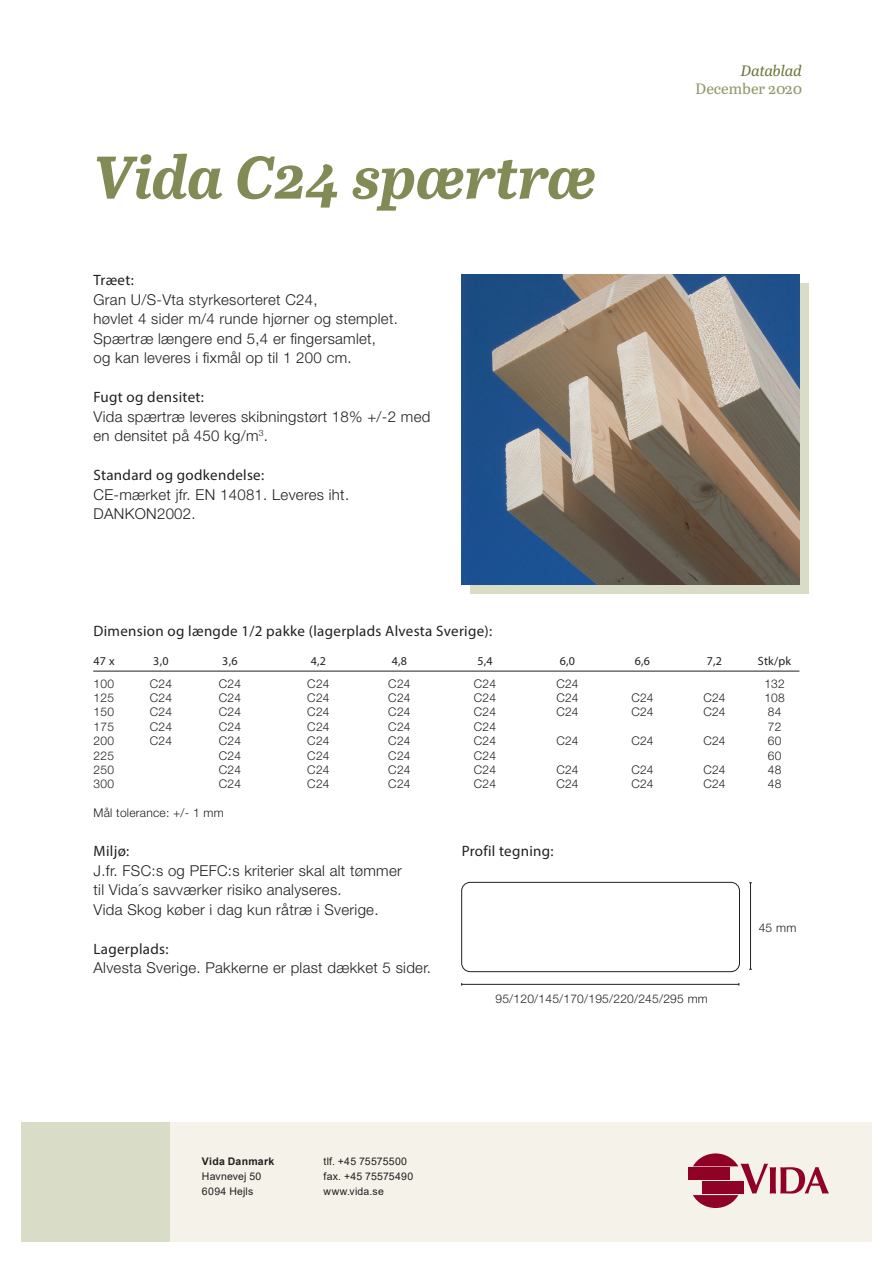
<style>
.page{position:relative;width:893px;height:1263px;background:#fff}
.page>*{position:absolute;margin:0;border:0;box-sizing:border-box;transform-origin:0 0}
.t1{font:italic 700 60px "Abril Text";color:#828b56}
.t2{font:300 15px/19.5px "Helvetica Neue LT Std";letter-spacing:.02em;color:#231f20}
.t3{font:15px "Myriad Pro";letter-spacing:.02em;color:#231f20}
.t4{font:15px "Abril Text";color:#8f9867}
.t5{font:italic 15px "Abril Text";letter-spacing:-.005em;color:#677337}
.t6{font:300 12px "Helvetica Neue LT Std";letter-spacing:.02em;color:#231f20}
.t7{font:12px "Myriad Pro";letter-spacing:.02em;color:#231f20}
.t8{font:10.5px/15px "Arial";letter-spacing:.02em;color:#231f20}
.t9{font:700 10.5px "Arial";letter-spacing:.025em;color:#231f20}
</style>
<div class="page">
<div style="left:21px;top:1123px;width:149px;height:119px;background:#d9ddc8"></div>
<div style="left:170px;top:1123px;width:702px;height:119px;background:#f4f2e9"></div>
<div style="left:688px;top:1168px;width:41px;height:12px;background:#900126"></div>
<svg style="left:693px;top:1153px;width:136px;height:55px"></svg>
<div style="left:470px;top:283px;width:338px;height:310px;background:#d9ddc8"></div>
<img style="left:461px;top:274px;width:338px;height:311px">
<hr style="left:93px;top:671px;width:706px;height:1px;background:#231f20">
<div style="left:461px;top:882px;width:279px;height:90px;border:1px solid #231f20;border-radius:9px"></div>
<hr style="left:750px;top:883px;width:1px;height:86px;background:#231f20">
<hr style="left:462px;top:984px;width:277px;height:1px;background:#231f20">
<h1 class="t1" style="left:93px;top:134px;width:505px">Vida C24 spærtræ</h1>
<p class="t3" style="left:94px;top:271px;width:42px">Træet:</p>
<p class="t2" style="left:94px;top:289px;width:306px">Gran U/S-Vta styrkesorteret C24,<br>høvlet 4 sider m/4 runde hjørner og stemplet.<br>Spærtræ længere end 5,4 er fingersamlet,<br>og kan leveres i fixmål op til 1 200 cm.</p>
<p class="t3" style="left:94px;top:388px;width:112px">Fugt og densitet:</p>
<p class="t2" style="left:94px;top:406px;width:338px">Vida spærtræ leveres skibningstørt 18% +/-2 med en densitet på 450 kg/m<sup>3</sup>.</p>
<p class="t3" style="left:94px;top:466px;width:172px">Standard og godkendelse:</p>
<p class="t2" style="left:94px;top:484px;width:257px">CE-mærket jfr. EN 14081. Leveres iht.<br>DANKON2002.</p>
<p class="t5" style="left:741px;top:59px;width:63px">Datablad</p>
<p class="t4" style="left:695px;top:77px;width:108px">December 2020</p>
<p class="t3" style="left:94px;top:622px;width:400px">Dimension og længde 1/2 pakke (lagerplads Alvesta Sverige):</p>
<p class="t7" style="left:94px;top:654px;width:23px">47 x</p>
<p class="t7" style="left:153px;top:654px;width:17px">3,0</p>
<p class="t7" style="left:222px;top:654px;width:17px">3,6</p>
<p class="t7" style="left:311px;top:654px;width:17px">4,2</p>
<p class="t7" style="left:392px;top:654px;width:17px">4,8</p>
<p class="t7" style="left:477px;top:654px;width:17px">5,4</p>
<p class="t7" style="left:560px;top:654px;width:17px">6,0</p>
<p class="t7" style="left:635px;top:654px;width:17px">6,6</p>
<p class="t7" style="left:707px;top:654px;width:17px">7,2</p>
<p class="t7" style="left:758px;top:654px;width:35px">Stk/pk</p>
<p class="t6" style="left:94px;top:676px;width:22px">100</p>
<p class="t6" style="left:150px;top:676px;width:24px">C24</p>
<p class="t6" style="left:219px;top:676px;width:24px">C24</p>
<p class="t6" style="left:307px;top:676px;width:24px">C24</p>
<p class="t6" style="left:388px;top:676px;width:24px">C24</p>
<p class="t6" style="left:474px;top:676px;width:24px">C24</p>
<p class="t6" style="left:556px;top:676px;width:24px">C24</p>
<p class="t6" style="left:764px;top:676px;width:22px">132</p>
<p class="t6" style="left:94px;top:690px;width:22px">125</p>
<p class="t6" style="left:150px;top:690px;width:24px">C24</p>
<p class="t6" style="left:219px;top:690px;width:24px">C24</p>
<p class="t6" style="left:307px;top:690px;width:24px">C24</p>
<p class="t6" style="left:388px;top:690px;width:24px">C24</p>
<p class="t6" style="left:474px;top:690px;width:24px">C24</p>
<p class="t6" style="left:556px;top:690px;width:24px">C24</p>
<p class="t6" style="left:631px;top:690px;width:24px">C24</p>
<p class="t6" style="left:703px;top:690px;width:24px">C24</p>
<p class="t6" style="left:764px;top:690px;width:22px">108</p>
<p class="t6" style="left:94px;top:705px;width:22px">150</p>
<p class="t6" style="left:150px;top:705px;width:24px">C24</p>
<p class="t6" style="left:219px;top:705px;width:24px">C24</p>
<p class="t6" style="left:307px;top:705px;width:24px">C24</p>
<p class="t6" style="left:388px;top:705px;width:24px">C24</p>
<p class="t6" style="left:474px;top:705px;width:24px">C24</p>
<p class="t6" style="left:556px;top:705px;width:24px">C24</p>
<p class="t6" style="left:631px;top:705px;width:24px">C24</p>
<p class="t6" style="left:703px;top:705px;width:24px">C24</p>
<p class="t6" style="left:768px;top:705px;width:15px">84</p>
<p class="t6" style="left:94px;top:719px;width:22px">175</p>
<p class="t6" style="left:150px;top:719px;width:24px">C24</p>
<p class="t6" style="left:219px;top:719px;width:24px">C24</p>
<p class="t6" style="left:307px;top:719px;width:24px">C24</p>
<p class="t6" style="left:388px;top:719px;width:24px">C24</p>
<p class="t6" style="left:474px;top:719px;width:24px">C24</p>
<p class="t6" style="left:768px;top:719px;width:15px">72</p>
<p class="t6" style="left:94px;top:734px;width:22px">200</p>
<p class="t6" style="left:150px;top:734px;width:24px">C24</p>
<p class="t6" style="left:219px;top:734px;width:24px">C24</p>
<p class="t6" style="left:307px;top:734px;width:24px">C24</p>
<p class="t6" style="left:388px;top:734px;width:24px">C24</p>
<p class="t6" style="left:474px;top:734px;width:24px">C24</p>
<p class="t6" style="left:556px;top:734px;width:24px">C24</p>
<p class="t6" style="left:631px;top:734px;width:24px">C24</p>
<p class="t6" style="left:703px;top:734px;width:24px">C24</p>
<p class="t6" style="left:768px;top:734px;width:15px">60</p>
<p class="t6" style="left:94px;top:748px;width:22px">225</p>
<p class="t6" style="left:219px;top:748px;width:24px">C24</p>
<p class="t6" style="left:307px;top:748px;width:24px">C24</p>
<p class="t6" style="left:388px;top:748px;width:24px">C24</p>
<p class="t6" style="left:474px;top:748px;width:24px">C24</p>
<p class="t6" style="left:768px;top:748px;width:15px">60</p>
<p class="t6" style="left:94px;top:762px;width:22px">250</p>
<p class="t6" style="left:219px;top:762px;width:24px">C24</p>
<p class="t6" style="left:307px;top:762px;width:24px">C24</p>
<p class="t6" style="left:388px;top:762px;width:24px">C24</p>
<p class="t6" style="left:474px;top:762px;width:24px">C24</p>
<p class="t6" style="left:556px;top:762px;width:24px">C24</p>
<p class="t6" style="left:631px;top:762px;width:24px">C24</p>
<p class="t6" style="left:703px;top:762px;width:24px">C24</p>
<p class="t6" style="left:768px;top:762px;width:15px">48</p>
<p class="t6" style="left:94px;top:777px;width:22px">300</p>
<p class="t6" style="left:219px;top:777px;width:24px">C24</p>
<p class="t6" style="left:307px;top:777px;width:24px">C24</p>
<p class="t6" style="left:388px;top:777px;width:24px">C24</p>
<p class="t6" style="left:474px;top:777px;width:24px">C24</p>
<p class="t6" style="left:556px;top:777px;width:24px">C24</p>
<p class="t6" style="left:631px;top:777px;width:24px">C24</p>
<p class="t6" style="left:703px;top:777px;width:24px">C24</p>
<p class="t6" style="left:768px;top:777px;width:15px">48</p>
<p class="t6" style="left:94px;top:806px;width:132px">Mål tolerance: +/- 1 mm</p>
<p class="t3" style="left:94px;top:842px;width:37px">Miljø:</p>
<p class="t2" style="left:94px;top:860px;width:310px">J.fr. FSC:s og PEFC:s kriterier skal alt tømmer til Vida´s savværker risiko analyseres.<br>Vida Skog køber i dag kun råtræ i Sverige.</p>
<p class="t3" style="left:94px;top:939px;width:76px">Lagerplads:</p>
<p class="t2" style="left:94px;top:958px;width:339px">Alvesta Sverige. Pakkerne er plast dækket 5 sider.</p>
<p class="t3" style="left:462px;top:841px;width:93px">Profil tegning:</p>
<p class="t6" style="left:759px;top:920px;width:39px">45 mm</p>
<p class="t9" style="left:202px;top:1153px;width:74px">Vida Danmark</p>
<p class="t8" style="left:202px;top:1168px;width:61px">Havnevej 50<br>6094 Hejls</p>
<p class="t8" style="left:324px;top:1153px;width:91px">tlf. +45 75575500 fax. +45 75575490 www.vida.se</p>
<p class="t6" style="left:495px;top:991px;width:214px">95/120/145/170/195/220/245/295 mm</p>
</div>
